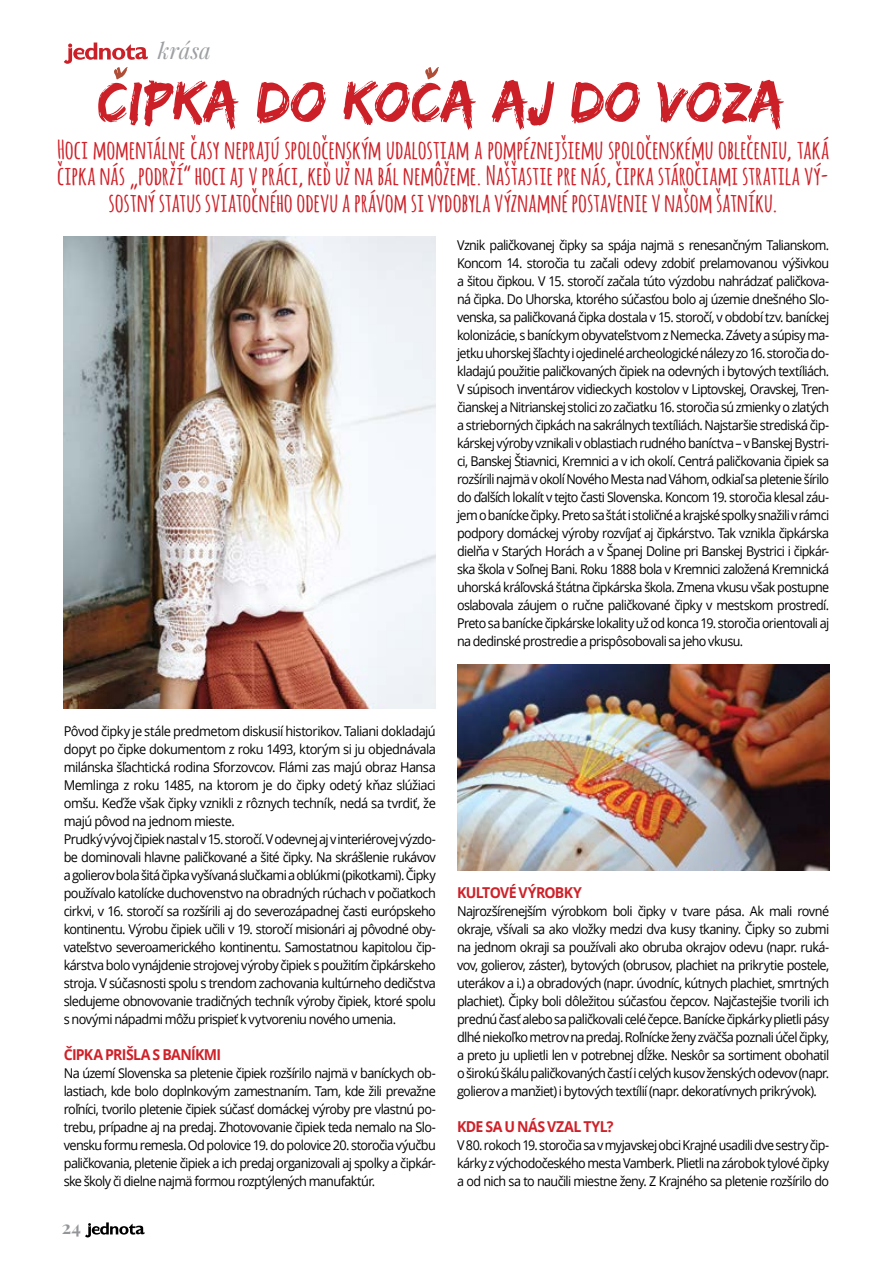
<style>
.page{position:relative;width:893px;height:1263px;background:#fff}
.page>*{position:absolute;margin:0;border:0;box-sizing:border-box;transform-origin:0 0}
.t1{font:60px "Edo";color:#cc2028}
.t2{font:700 25.8px/26.1px "Amatic";letter-spacing:.015em;color:#ce2129;text-align:center}
.t3{font:italic 22.5px "Playfair Display";color:#9d9fa2}
.t4{font:700 18px "Playfair Display";color:#939598}
.t5{font:700 15px "Open Sans";letter-spacing:-.04em;color:#ce2129;scale:.94 1}
.t6{font:13.5px/18px "Open Sans";letter-spacing:-.05em;color:#000;text-align:justify;scale:.93 1}
.t7{font:13.5px/18px "Open Sans";letter-spacing:-.05em;color:#000;text-align:justify;scale:.94 1}
.t8{font:13.5px/18px "Open Sans";letter-spacing:-.05em;color:#000;scale:.95 1}
</style>
<div class="page">
<svg style="left:85px;top:1222px;width:60px;height:15px"></svg>
<svg style="left:425px;top:67px;width:14px;height:12px"></svg>
<svg style="left:64px;top:43px;width:84px;height:36px"></svg>
<img style="left:64px;top:236px;width:372px;height:473px">
<img style="left:457px;top:664px;width:372px;height:207px">
<h3 class="t3" style="left:158px;top:36px;width:55px">krása</h3>
<h1 class="t1" style="left:98px;top:67px;width:689px">CIPKA DO KOCA AJ DO VOZA</h1>
<p class="t2" style="left:57px;top:136px;width:773px">Hoci momentálne časy neprajú spoločenským udalostiam a pompéznejšiemu spoločenskému oblečeniu, taká čipka nás „podrží“ hoci aj v práci, keď už na bál nemôžeme. Našťastie pre nás, čipka stáročiami stratila vý&shy;sostný status sviatočného odevu a právom si vydobyla významné postavenie v našom šatníku.</p>
<p class="t6" style="left:457px;top:235px;width:402px">Vznik paličkovanej čipky sa spája najmä s renesančným Talianskom.<br>Koncom 14. storočia tu začali odevy zdobiť prelamovanou výšivkou a šitou čipkou. V 15. storočí začala túto výzdobu nahrádzať paličkova&shy;ná čipka. Do Uhorska, ktorého súčasťou bolo aj územie dnešného Slo&shy;venska, sa paličkovaná čipka dostala v 15. storočí, v období tzv. baníckej kolonizácie, s baníckym obyvateľstvom z Nemecka. Závety a súpisy ma&shy;jetku uhorskej šľachty i ojedinelé archeologické nálezy zo 16. storočia do&shy;kladajú použitie paličkovaných čipiek na odevných i bytových textíliách.<br>V súpisoch inventárov vidieckych kostolov v Liptovskej, Oravskej, Tren&shy;čianskej a Nitrianskej stolici zo začiatku 16. storočia sú zmienky o zlatých a strieborných čipkách na sakrálnych textíliách. Najstaršie strediská čip&shy;kárskej výroby vznikali v oblastiach rudného baníctva – v Banskej Bystri&shy;ci, Banskej Štiavnici, Kremnici a v ich okolí. Centrá paličkovania čipiek sa rozšírili najmä v okolí Nového Mesta nad Váhom, odkiaľ sa pletenie šírilo do ďalších lokalít v tejto časti Slovenska. Koncom 19. storočia klesal záu&shy;jem o banícke čipky. Preto sa štát i stoličné a krajské spolky snažili v rámci podpory domáckej výroby rozvíjať aj čipkárstvo. Tak vznikla čipkárska dielňa v Starých Horách a v Španej Doline pri Banskej Bystrici i čipkár&shy;ska škola v Soľnej Bani. Roku 1888 bola v Kremnici založená Kremnická uhorská kráľovská štátna čipkárska škola. Zmena vkusu však postupne oslabovala záujem o ručne paličkované čipky v mestskom prostredí.<br>Preto sa banícke čipkárske lokality už od konca 19. storočia orientovali aj na dedinské prostredie a prispôsobovali sa jeho vkusu.</p>
<p class="t8" style="left:64px;top:721px;width:393px">Pôvod čipky je stále predmetom diskusií historikov. Taliani dokladajú dopyt po čipke dokumentom z roku 1493, ktorým si ju objednávala milánska šľachtická rodina Sforzovcov. Flámi zas majú obraz Hansa Memlinga z roku 1485, na ktorom je do čipky odetý kňaz slúžiaci omšu. Keďže však čipky vznikli z rôznych techník, nedá sa tvrdiť, že majú pôvod na jednom mieste.<br>Prudký vývoj čipiek nastal v 15. storočí. V odevnej aj v interiérovej výzdo&shy;be dominovali hlavne paličkované a šité čipky. Na skrášlenie rukávov a golierov bola šitá čipka vyšívaná slučkami a oblúkmi (pikotkami). Čipky používalo katolícke duchovenstvo na obradných rúchach v počiatkoch cirkvi, v 16. storočí sa rozšírili aj do severozápadnej časti európskeho kontinentu. Výrobu čipiek učili v 19. storočí misionári aj pôvodné oby&shy;vateľstvo severoamerického kontinentu. Samostatnou kapitolou čip&shy;kárstva bolo vynájdenie strojovej výroby čipiek s použitím čipkárskeho stroja. V súčasnosti spolu s trendom zachovania kultúrneho dedičstva sledujeme obnovovanie tradičných techník výroby čipiek, ktoré spolu s novými nápadmi môžu prispieť k vytvoreniu nového umenia.</p>
<p class="t5" style="left:64px;top:1043px;width:169px">ČIPKA PRIŠLA S BANÍKMI</p>
<p class="t7" style="left:64px;top:1063px;width:397px">Na území Slovenska sa pletenie čipiek rozšírilo najmä v baníckych ob&shy;lastiach, kde bolo doplnkovým zamestnaním. Tam, kde žili prevažne roľníci, tvorilo pletenie čipiek súčasť domáckej výroby pre vlastnú po&shy;trebu, prípadne aj na predaj. Zhotovovanie čipiek teda nemalo na Slo&shy;vensku formu remesla. Od polovice 19. do polovice 20. storočia výučbu paličkovania, pletenie čipiek a ich predaj organizovali aj spolky a čipkár&shy;ske školy či dielne najmä formou rozptýlených manufaktúr.</p>
<h3 class="t4" style="left:62px;top:1216px;width:21px">24</h3>
<p class="t5" style="left:457px;top:881px;width:134px">KULTOVÉ VÝROBKY</p>
<p class="t7" style="left:457px;top:901px;width:397px">Najrozšírenejším výrobkom boli čipky v tvare pása. Ak mali rovné okraje, všívali sa ako vložky medzi dva kusy tkaniny. Čipky so zubmi na jednom okraji sa používali ako obruba okrajov odevu (napr. ruká&shy;vov, golierov, záster), bytových (obrusov, plachiet na prikrytie postele, uterákov a i.) a obradových (napr. úvodníc, kútnych plachiet, smrtných plachiet). Čipky boli dôležitou súčasťou čepcov. Najčastejšie tvorili ich prednú časť alebo sa paličkovali celé čepce. Banícke čipkárky plietli pásy dlhé niekoľko metrov na predaj. Roľnícke ženy zväčša poznali účel čipky, a preto ju uplietli len v potrebnej dĺžke. Neskôr sa sortiment obohatil o širokú škálu paličkovaných častí i celých kusov ženských odevov (napr. golierov a manžiet) i bytových textílií (napr. dekoratívnych prikrývok).</p>
<p class="t5" style="left:457px;top:1115px;width:168px">KDE SA U NÁS VZAL TYL?</p>
<p class="t6" style="left:457px;top:1135px;width:402px">V 80. rokoch 19. storočia sa v myjavskej obci Krajné usadili dve sestry čip&shy;kárky z východočeského mesta Vamberk. Plietli na zárobok tylové čipky a od nich sa to naučili miestne ženy. Z Krajného sa pletenie rozšírilo do</p>
</div>
